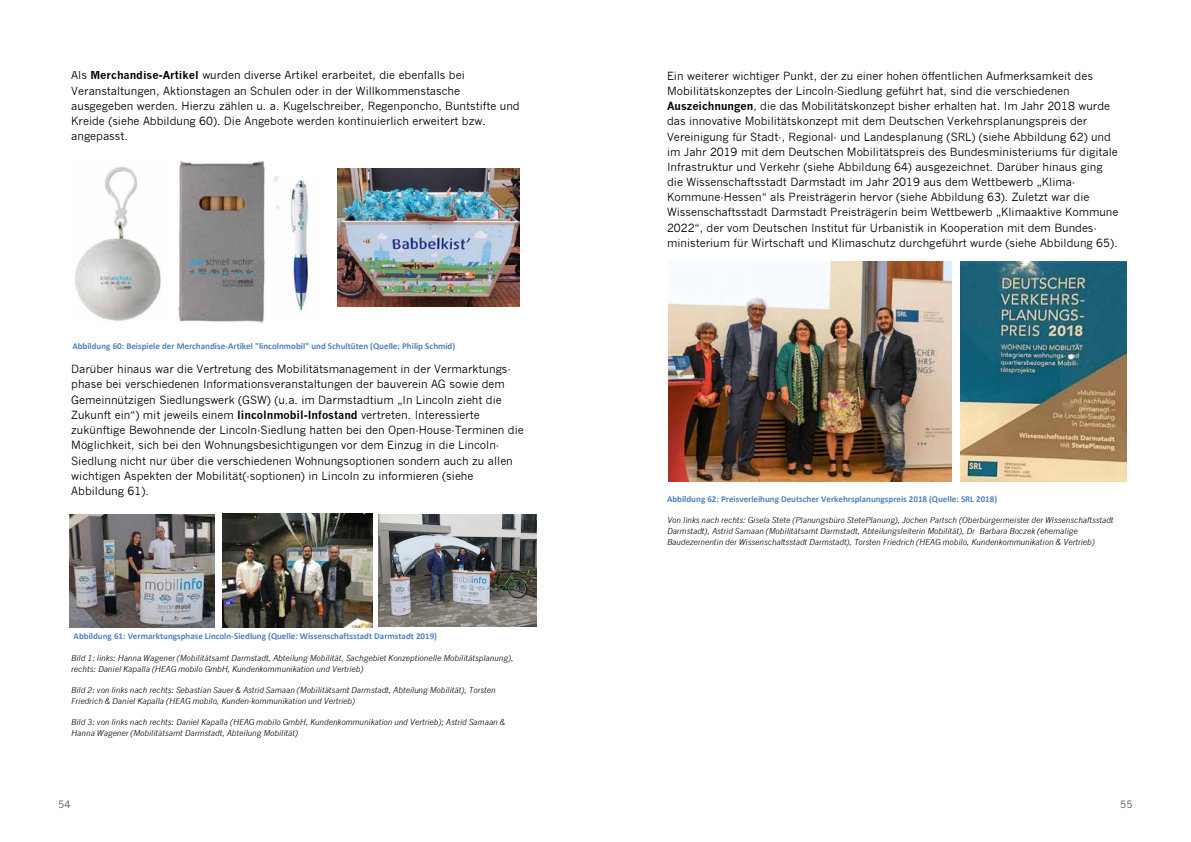
<style>
.page{position:relative;width:1191px;height:842px;background:#fff}
.page>*{position:absolute;margin:0;border:0;box-sizing:border-box;transform-origin:0 0}
.t1{font:11px/15.2px "News Gothic";color:#000}
.t2{font:10px "News Gothic MT Std";color:#575756}
.t3{font:700 9px "Calibri";letter-spacing:-.005em;color:#4f81bd}
.t4{font:italic 8px/11px "News Gothic";letter-spacing:-.005em;color:#000}
.s1{font-weight:700}
</style>
<div class="page">
<img style="left:960px;top:261px;width:166px;height:221px">
<img style="left:668px;top:261px;width:284px;height:221px">
<img style="left:337px;top:169px;width:182px;height:138px">
<img style="left:70px;top:514px;width:144px;height:113px">
<img style="left:223px;top:514px;width:149px;height:113px">
<img style="left:379px;top:515px;width:157px;height:112px">
<img style="left:178px;top:161px;width:87px;height:162px">
<img style="left:75px;top:167px;width:86px;height:154px">
<img style="left:274px;top:177px;width:35px;height:134px">
<p class="t1" style="left:71px;top:68px;width:450px">Als <span class="s1">Merchandise-Artikel</span> wurden diverse Artikel erarbeitet, die ebenfalls bei Veranstaltungen, Aktionstagen an Schulen oder in der Willkommenstasche ausgegeben werden. Hierzu zählen u. a. Kugelschreiber, Regenponcho, Buntstifte und Kreide (siehe Abbildung 60). Die Angebote werden kontinuierlich erweitert bzw. angepasst.</p>
<p class="t3" style="left:72px;top:339px;width:384px">Abbildung 60: Beispiele der Merchandise-Artikel "lincolnmobil" und Schultüten (Quelle: Philip Schmid)</p>
<p class="t1" style="left:71px;top:362px;width:454px">Darüber hinaus war die Vertretung des Mobilitätsmanagement in der Vermarktungs&shy;phase bei verschiedenen Informationsveranstaltungen der bauverein AG sowie dem Gemeinnützigen Siedlungswerk (GSW) (u.a. im Darmstadtium „In Lincoln zieht die Zukunft ein“) mit jeweils einem <span class="s1">lincolnmobil-Infostand</span> vertreten. Interessierte zukünftige Bewohnende der Lincoln-Siedlung hatten bei den Open-House-Terminen die Möglichkeit, sich bei den Wohnungsbesichtigungen vor dem Einzug in die Lincoln-Siedlung nicht nur über die verschiedenen Wohnungsoptionen sondern auch zu allen wichtigen Aspekten der Mobilität(-soptionen) in Lincoln zu informieren (siehe Abbildung 61).</p>
<p class="t3" style="left:74px;top:629px;width:365px">Abbildung 61: Vermarktungsphase Lincoln-Siedlung (Quelle: Wissenschaftsstadt Darmstadt 2019)</p>
<p class="t4" style="left:71px;top:653px;width:444px">Bild 1: links: Hanna Wagener (Mobilitätsamt Darmstadt, Abteilung Mobilität, Sachgebiet Konzeptionelle Mobilitätsplanung), rechts: Daniel Kapalla (HEAG mobilo GmbH, Kundenkommunikation und Vertrieb)</p>
<p class="t4" style="left:71px;top:685px;width:426px">Bild 2: von links nach rechts: Sebastian Sauer &amp; Astrid Samaan (Mobilitätsamt Darmstadt, Abteilung Mobilität), Torsten<br>Friedrich &amp; Daniel Kapalla (HEAG mobilo, Kunden-kommunikation und Vertrieb)</p>
<p class="t4" style="left:71px;top:717px;width:435px">Bild 3: von links nach rechts: Daniel Kapalla (HEAG mobilo GmbH, Kundenkommunikation und Vertrieb); Astrid Samaan &amp;<br>Hanna Wagener (Mobilitätsamt Darmstadt, Abteilung Mobilität)</p>
<p class="t1" style="left:667px;top:68px;width:453px">Ein weiterer wichtiger Punkt, der zu einer hohen öffentlichen Aufmerksamkeit des Mobilitätskonzeptes der Lincoln-Siedlung geführt hat, sind die verschiedenen <span class="s1">Auszeichnungen</span>, die das Mobilitätskonzept bisher erhalten hat. Im Jahr 2018 wurde das innovative Mobilitätskonzept mit dem Deutschen Verkehrsplanungspreis der Vereinigung für Stadt-, Regional- und Landesplanung (SRL) (siehe Abbildung 62) und im Jahr 2019 mit dem Deutschen Mobilitätspreis des Bundesministeriums für digitale Infrastruktur und Verkehr (siehe Abbildung 64) ausgezeichnet. Darüber hinaus ging die Wissenschaftsstadt Darmstadt im Jahr 2019 aus dem Wettbewerb „Klima-Kommune-Hessen“ als Preisträgerin hervor (siehe Abbildung 63). Zuletzt war die Wissenschaftsstadt Darmstadt Preisträgerin beim Wettbewerb „Klimaaktive Kommune 2022“, der vom Deutschen Institut für Urbanistik in Kooperation mit dem Bundes&shy;ministerium für Wirtschaft und Klimaschutz durchgeführt wurde (siehe Abbildung 65).</p>
<p class="t3" style="left:667px;top:493px;width:332px">Abbildung 62: Preisverleihung Deutscher Verkehrsplanungspreis 2018 (Quelle: SRL 2018)</p>
<p class="t4" style="left:667px;top:514px;width:448px">Von links nach rechts: Gisela Stete (Planungsbüro StetePlanung), Jochen Partsch (Oberbürgermeister der Wissenschaftsstadt<br>Darmstadt), Astrid Samaan (Mobilitätsamt Darmstadt, Abteilungsleiterin Mobilität), Dr Barbara Boczek (ehemalige<br>Baudezernentin der Wissenschaftsstadt Darmstadt), Torsten Friedrich (HEAG mobilo, Kundenkommunikation &amp; Vertrieb)</p>
<p class="t2" style="left:58px;top:799px;width:14px">54</p>
<p class="t2" style="left:1120px;top:799px;width:14px">55</p>
</div>
